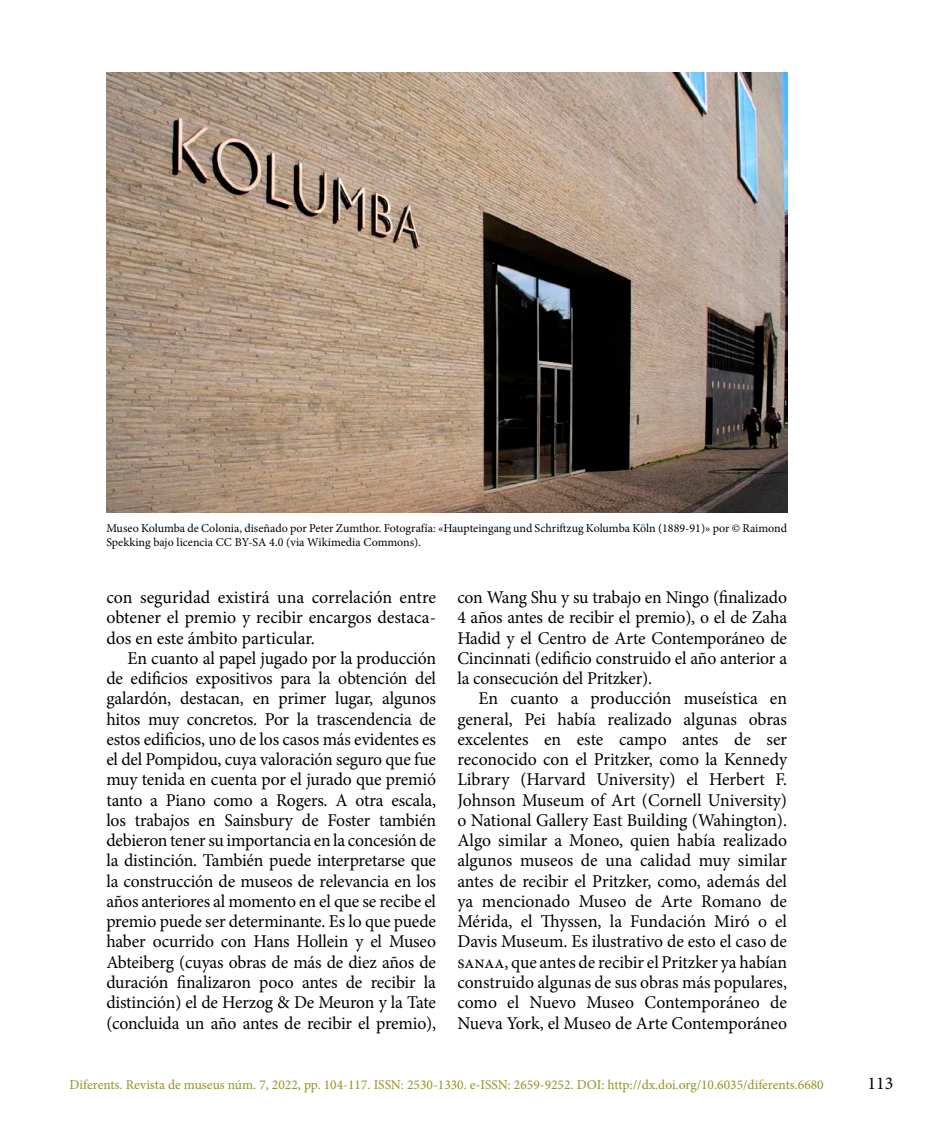
<style>
.page{position:relative;width:936px;height:1127px;background:#fff}
.page>*{position:absolute;margin:0;border:0;box-sizing:border-box;transform-origin:0 0}
.t1{font:18px/20.2px "Minion Pro";letter-spacing:-.015em;color:#000;text-align:justify}
.t2{font:13.5px "Minion Pro";color:#93931f}
.t3{font:12px/14.4px "Minion Pro";color:#000}
</style>
<div class="page">
<img style="left:106px;top:72px;width:681px;height:440px">
<p class="t3" style="left:106px;top:521px;width:682px">Museo Kolumba de Colonia, diseñado por Peter Zumthor. Fotografía: «Haupteingang und Schriftzug Kolumba Köln (1889-91)» por © Raimond<br>Spekking bajo licencia CC BY-SA 4.0 (via Wikimedia Commons).</p>
<p class="t1" style="left:106px;top:587px;width:331px">con seguridad existirá una correlación entre obtener el premio y recibir encargos destaca&shy;dos en este ámbito particular.</p>
<p class="t1" style="left:106px;top:648px;width:331px;text-indent:21px">En cuanto al papel jugado por la producción de edificios expositivos para la obtención del galardón, destacan, en primer lugar, algunos hitos muy concretos. Por la trascendencia de estos edificios, uno de los casos más evidentes es el del Pompidou, cuya valoración seguro que fue muy tenida en cuenta por el jurado que premió tanto a Piano como a Rogers. A otra escala, los trabajos en Sainsbury de Foster también debieron tener su importancia en la concesión de la distinción. También puede interpretarse que la construcción de museos de relevancia en los años anteriores al momento en el que se recibe el premio puede ser determinante. Es lo que puede haber ocurrido con Hans Hollein y el Museo Abteiberg (cuyas obras de más de diez años de duración finalizaron poco antes de recibir la distinción) el de Herzog &amp; De Meuron y la Tate (concluida un año antes de recibir el premio),</p>
<p class="t1" style="left:457px;top:587px;width:331px">con Wang Shu y su trabajo en Ningo (finalizado 4 años antes de recibir el premio), o el de Zaha Hadid y el Centro de Arte Contemporáneo de Cincinnati (edificio construido el año anterior a la consecución del Pritzker).</p>
<p class="t1" style="left:457px;top:689px;width:331px;text-indent:21px">En cuanto a producción museística en general, Pei había realizado algunas obras excelentes en este campo antes de ser reconocido con el Pritzker, como la Kennedy Library (Harvard University) el Herbert F.<br>Johnson Museum of Art (Cornell University) o National Gallery East Building (Wahington).<br>Algo similar a Moneo, quien había realizado algunos museos de una calidad muy similar antes de recibir el Pritzker, como, además del ya mencionado Museo de Arte Romano de Mérida, el Thyssen, la Fundación Miró o el Davis Museum. Es ilustrativo de esto el caso de sanaa, que antes de recibir el Pritzker ya habían construido algunas de sus obras más populares, como el Nuevo Museo Contemporáneo de Nueva York, el Museo de Arte Contemporáneo</p>
<p class="t2" style="left:70px;top:1075px;width:755px">Diferents. Revista de museus núm. 7, 2022, pp. 104-117. ISSN: 2530-1330. e-ISSN: 2659-9252. DOI: http://dx.doi.org/10.6035/diferents.6680</p>
<p class="t1" style="left:867px;top:1073px;width:27px">113</p>
</div>
